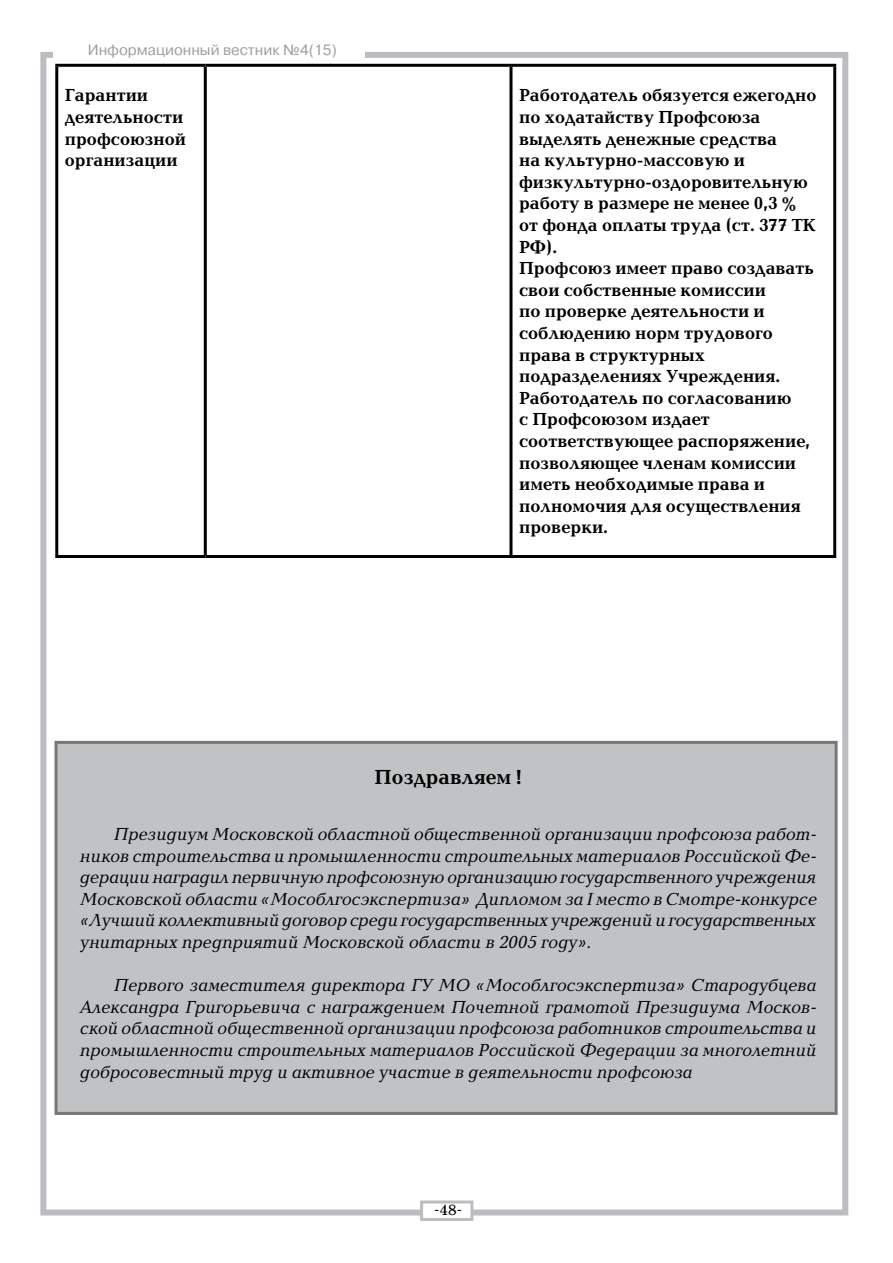
<style>
.page{position:relative;width:893px;height:1263px;background:#fff}
.page>*{position:absolute;margin:0;border:0;box-sizing:border-box;transform-origin:0 0}
.t1{font:700 21px "Baltica C";color:#000}
.t2{font:italic 18px/21.6px "Baltica C";color:#000;text-align:justify}
.t3{font:700 18px/21.6px "Baltica C";color:#000}
.t4{font:15px "Pragmatica C";color:#9d9fa2}
.t5{font:15px "School Book C";color:#000}
</style>
<div class="page">
<div style="left:40px;top:52px;width:808px;height:1163px;border:6px solid #bcbdc0"></div>
<div style="left:54px;top:39px;width:311px;height:19px;background:#fff"></div>
<div style="left:420px;top:1200px;width:53px;height:21px;background:#fff;border:3px solid #bcbdc0"></div>
<div style="left:55px;top:741px;width:783px;height:374px;background:#c0c2c4;border:3px solid #757779"></div>
<hr style="left:55px;top:64px;width:150px;height:3px;background:#000">
<hr style="left:55px;top:67px;width:3px;height:488px;background:#000">
<hr style="left:205px;top:64px;width:306px;height:3px;background:#000">
<hr style="left:204px;top:67px;width:3px;height:488px;background:#000">
<hr style="left:511px;top:64px;width:325px;height:3px;background:#000">
<hr style="left:509px;top:67px;width:3px;height:488px;background:#000">
<hr style="left:833px;top:67px;width:3px;height:488px;background:#000">
<hr style="left:55px;top:555px;width:150px;height:3px;background:#000">
<hr style="left:205px;top:555px;width:306px;height:3px;background:#000">
<hr style="left:511px;top:555px;width:325px;height:3px;background:#000">
<p class="t4" style="left:88px;top:41px;width:251px">Информационный вестник №4(15)</p>
<p class="t3" style="left:65px;top:85px;width:123px">Гарантии деятельности профсоюзной организации</p>
<p class="t3" style="left:519px;top:85px;width:299px">Работодатель обязуется ежегодно по ходатайству Профсоюза выделять денежные средства<br>на культурно-массовую и физкультурно-оздоровительную работу в размере не менее 0,3 % от фонда оплаты труда (ст. 377 ТК<br>РФ).<br>Профсоюз имеет право создавать свои собственные комиссии<br>по проверке деятельности и соблюдению норм трудового права в структурных подразделениях Учреждения.<br>Работодатель по согласованию<br>с Профсоюзом издает соответствующее распоряжение, позволяющее членам комиссии иметь необходимые права и полномочия для осуществления проверки.</p>
<p class="t1" style="left:375px;top:766px;width:149px">Поздравляем !</p>
<p class="t2" style="left:80px;top:824px;width:738px;text-indent:34px">Президиум Московской областной общественной организации профсоюза работ&shy;ников строительства и промышленности строительных материалов Российской Фе&shy;дерации наградил первичную профсоюзную организацию государственного учреждения Московской области «Мособлгосэкспертиза» Дипломом за I место в Смотре-конкурсе «Лучший коллективный договор среди государственных учреждений и государственных унитарных предприятий Московской области в 2005 году».</p>
<p class="t2" style="left:80px;top:975px;width:738px;text-indent:34px">Первого заместителя директора ГУ МО «Мособлгосэкспертиза» Стародубцева Александра Григорьевича с награждением Почетной грамотой Президиума Москов&shy;ской областной общественной организации профсоюза работников строительства и промышленности строительных материалов Российской Федерации за многолетний добросовестный труд и активное участие в деятельности профсоюза</p>
<p class="t5" style="left:434px;top:1202px;width:29px">-48-</p>
</div>
